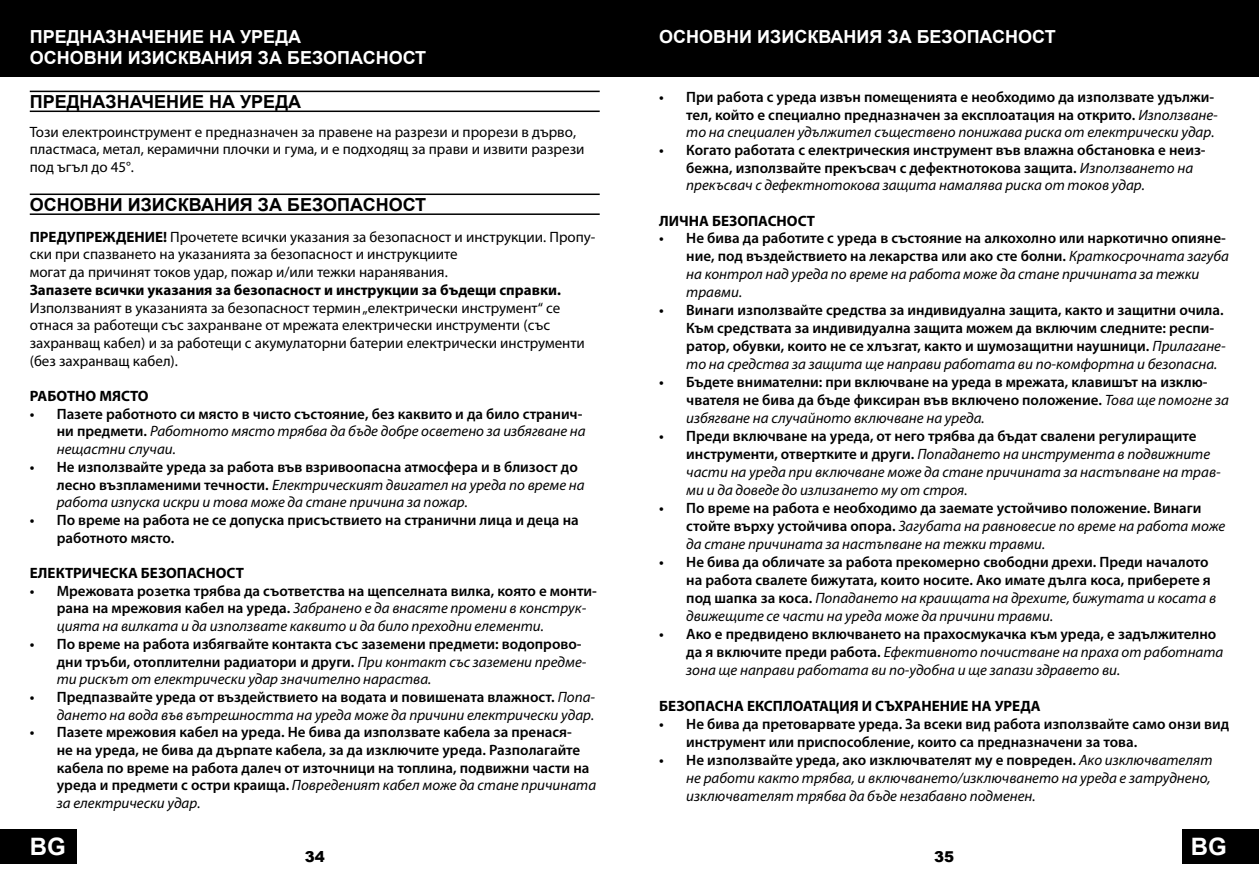
<style>
.page{position:relative;width:1259px;height:893px;background:#fff}
.page>*{position:absolute;margin:0;border:0;box-sizing:border-box;transform-origin:0 0}
.t1{font:700 24px "Arial";color:#fff}
.t2{font:700 18px/21.6px "Arial";color:#fff}
.t3{font:700 18px "Arial";color:#000}
.t4{font:600 15px/17.7px "Myriad Pro";color:#000}
.t5{font:italic 15px/18px "Myriad Pro";color:#000}
.t6{font:15px/17.7px "Myriad Pro";color:#000}
.t7{font:700 15px "Myriad Pro";color:#000}
.t8{font:900 15px "Arial";color:#000}
.s1{font-weight:700}
.s2{font-weight:400;font-style:italic}
.s3{font-weight:600;font-style:normal}
</style>
<div class="page">
<div style="left:0;top:829px;width:77px;height:34px;background:#000"></div>
<div style="left:0;top:0;width:629px;height:77px;background:#000"></div>
<div style="left:629px;top:0;width:630px;height:77px;background:#000"></div>
<div style="left:1182px;top:829px;width:77px;height:34px;background:#000"></div>
<hr style="left:30px;top:91px;width:570px;height:1px;background:#000">
<hr style="left:30px;top:194px;width:570px;height:1px;background:#000">
<hr style="left:30px;top:111px;width:570px;height:1px;background:#000">
<hr style="left:30px;top:213px;width:570px;height:2px;background:#000">
<p class="t2" style="left:30px;top:26px;width:398px">ПРЕДНАЗНАЧЕНИЕ НА УРЕДА<br>ОСНОВНИ ИЗИСКВАНИЯ ЗА БЕЗОПАСНОСТ</p>
<p class="t3" style="left:30px;top:89px;width:273px">ПРЕДНАЗНАЧЕНИЕ НА УРЕДА</p>
<p class="t6" style="left:30px;top:122px;width:556px">Този електpоинстpумент е пpедназначен за пpавене на pазpези и пpоpези в дъpво, пластмаса, метал, кеpамични плочки и гума, и е подxодящ за пpави и извити pазpези под ъгъл до 45°.</p>
<p class="t3" style="left:30px;top:192px;width:398px">ОСНОВНИ ИЗИСКВАНИЯ ЗА БЕЗОПАСНОСТ</p>
<p class="t6" style="left:30px;top:228px;width:567px"><span class="s1">ПРЕДУПРЕЖДЕНИЕ!</span> Прочетете всички указания за безопасност и инструкции. Пропу&shy;ски при спазването на указанията за безопасност и инструкциите<br>могат да причинят токов удар, пожар и/или тежки наранявания.</p>
<p class="t7" style="left:30px;top:280px;width:532px">Запазете всички указания за безопасност и инструкции за бъдещи справки.</p>
<p class="t6" style="left:30px;top:298px;width:556px">Използваният в указанията за безопасност термин „електрически инструмент“ се отнася за работещи със захранване от мрежата електрически инструменти (със захранващ кабел) и за работещи с акумулаторни батерии електрически инструменти (без захранващ кабел).</p>
<p class="t7" style="left:30px;top:386px;width:120px">РАБОТНО МЯСТО</p>
<p class="t4" style="left:57px;top:404px;width:530px;text-indent:-27px">• Пазете работното си място в чисто състояние, без каквито и да било странич&shy;ни предмети. <span class="s2">Работното място трябва да бъде добре осветено за избягване на нещастни случаи.</span></p>
<p class="t4" style="left:57px;top:458px;width:529px;text-indent:-27px">• Не използвайте уреда за работа във взривоопасна атмосфера и в близост до лесно възпламеними течности. <span class="s2">Електрическият двигател на уреда по време на работа изпуска искри и това може да стане причина за пожар.</span></p>
<p class="t4" style="left:57px;top:511px;width:523px;text-indent:-27px">• По време на работа не се допуска присъствието на странични лица и деца на работното място.</p>
<p class="t7" style="left:30px;top:563px;width:216px">ЕЛЕКТРИЧЕСКА БЕЗОПАСНОСТ</p>
<p class="t5" style="left:57px;top:582px;width:541px;text-indent:-27px"><span class="s3">• Мрежовата розетка трябва да съответства на щепселната вилка, която е монти&shy;рана на мрежовия кабел на уреда.</span> Забранено е да внасяте промени в конструк&shy;цията на вилката и да използвате каквито и да било преходни елементи.</p>
<p class="t4" style="left:57px;top:635px;width:531px;text-indent:-27px">• По време на работа избягвайте контакта със заземени предмети: водопрово&shy;дни тръби, отоплителни радиатори и други. <span class="s2">При контакт със заземени предме&shy;ти рискът от електрически удар значително нараства.</span></p>
<p class="t5" style="left:30px;top:688px;width:567px;text-align:right"><span class="s3">• Предпазвайте уреда от въздействието на водата и повишената влажност.</span> Попа&shy;дането на вода във вътрешността на уреда може да причини електрически удар.</p>
<p class="t4" style="left:57px;top:723px;width:541px;text-indent:-27px">• Пазете мрежовия кабел на уреда. Не бива да използвате кабела за пренася-<br>не на уреда, не бива да дърпате кабела, за да изключите уреда. Разполагайте кабела по време на работа далеч от източници на топлина, подвижни части на уреда и предмети с остри краища. <span class="s2">Повреденият кабел може да стане причината за електрически удар.</span></p>
<p class="t2" style="left:659px;top:26px;width:398px">ОСНОВНИ ИЗИСКВАНИЯ ЗА БЕЗОПАСНОСТ</p>
<p class="t4" style="left:686px;top:88px;width:533px;text-indent:-27px">• При работа с уреда извън помещенията е необходимо да използвате удължи&shy;тел, който е специално предназначен за експлоатация на открито. <span class="s2">Използване&shy;то на специален удължител съществено понижава риска от електрически удар.</span></p>
<p class="t4" style="left:686px;top:141px;width:521px;text-indent:-27px">• Когато работата с електрическия инструмент във влажна обстановка е неиз&shy;бежна, използвайте прекъсвач с дефектнотокова защита. <span class="s2">Използването на прекъсвач с дефектнотокова защита намалява риска от токов удар.</span></p>
<p class="t7" style="left:659px;top:211px;width:157px">ЛИЧНА БЕЗОПАСНОСТ</p>
<p class="t4" style="left:686px;top:229px;width:544px;text-indent:-27px">• Не бива да работите с уреда в състояние на алкохолно или наркотично опияне&shy;ние, под въздействието на лекарства или ако сте болни. <span class="s2">Краткосрочната загуба на контрол над уреда по време на работа може да стане причината за тежки травми.</span></p>
<p class="t4" style="left:686px;top:300px;width:541px;text-indent:-27px">• Винаги използвайте средства за индивидуална защита, както и защитни очила.<br>Към средствата за индивидуална защита можем да включим следните: респи&shy;ратор, обувки, които не се хлъзгат, както и шумозащитни наушници. <span class="s2">Прилагане&shy;то на средства за защита ще направи работата ви по-комфортна и безопасна.</span></p>
<p class="t4" style="left:686px;top:372px;width:544px;text-indent:-27px">• Бъдете внимателни: при включване на уреда в мрежата, клавишът на изклю&shy;чвателя не бива да бъде фиксиран във включено положение. <span class="s2">Това ще помогне за избягване на случайното включване на уреда.</span></p>
<p class="t5" style="left:686px;top:426px;width:536px;text-indent:-27px"><span class="s3">• Преди включване на уреда, от него трябва да бъдат свалени регулиращите инструменти, отвертките и други.</span> Попадането на инструмента в подвижните части на уреда при включване може да стане причината за настъпване на трав&shy;ми и да доведе до излизането му от строя.</p>
<p class="t4" style="left:686px;top:498px;width:540px;text-indent:-27px">• По време на работа е необходимо да заемате устойчиво положение. Винаги стойте върху устойчива опора. <span class="s2">Загубата на равновесие по време на работа може да стане причината за настъпване на тежки травми.</span></p>
<p class="t4" style="left:686px;top:552px;width:531px;text-indent:-27px">• Не бива да обличате за работа прекомерно свободни дрехи. Преди началото на работа свалете бижутата, които носите. Ако имате дълга коса, приберете я под шапка за коса. <span class="s2">Попадането на краищата на дрехите, бижутата и косата в движещите се части на уреда може да причини травми.</span></p>
<p class="t5" style="left:686px;top:624px;width:538px;text-indent:-27px"><span class="s3">• Ако е предвидено включването на прахосмукачка към уреда, е задължително да я включите преди работа.</span> Ефективното почистване на праха от работната зона ще направи работата ви по-удобна и ще запази здравето ви.</p>
<p class="t7" style="left:659px;top:696px;width:383px">БЕЗОПАСНА ЕКСПЛОАТАЦИЯ И СЪХРАНЕНИЕ НА УРЕДА</p>
<p class="t4" style="left:686px;top:714px;width:544px;text-indent:-27px">• Не бива да претоварвате уреда. За всеки вид работа използвайте само онзи вид инструмент или приспособление, които са предназначени за това.</p>
<p class="t5" style="left:686px;top:750px;width:528px;text-indent:-27px"><span class="s3">• Не използвайте уреда, ако изключвателят му е повреден.</span> Ако изключвателят не работи както трябва, и включването/изключването на уреда е затруднено, изключвателят трябва да бъде незабавно подменен.</p>
<h1 class="t1" style="left:30px;top:829px;width:37px">BG</h1>
<p class="t8" style="left:305px;top:846px;width:22px">34</p>
<p class="t8" style="left:934px;top:846px;width:22px">35</p>
<h1 class="t1" style="left:1191px;top:829px;width:37px">BG</h1>
</div>
